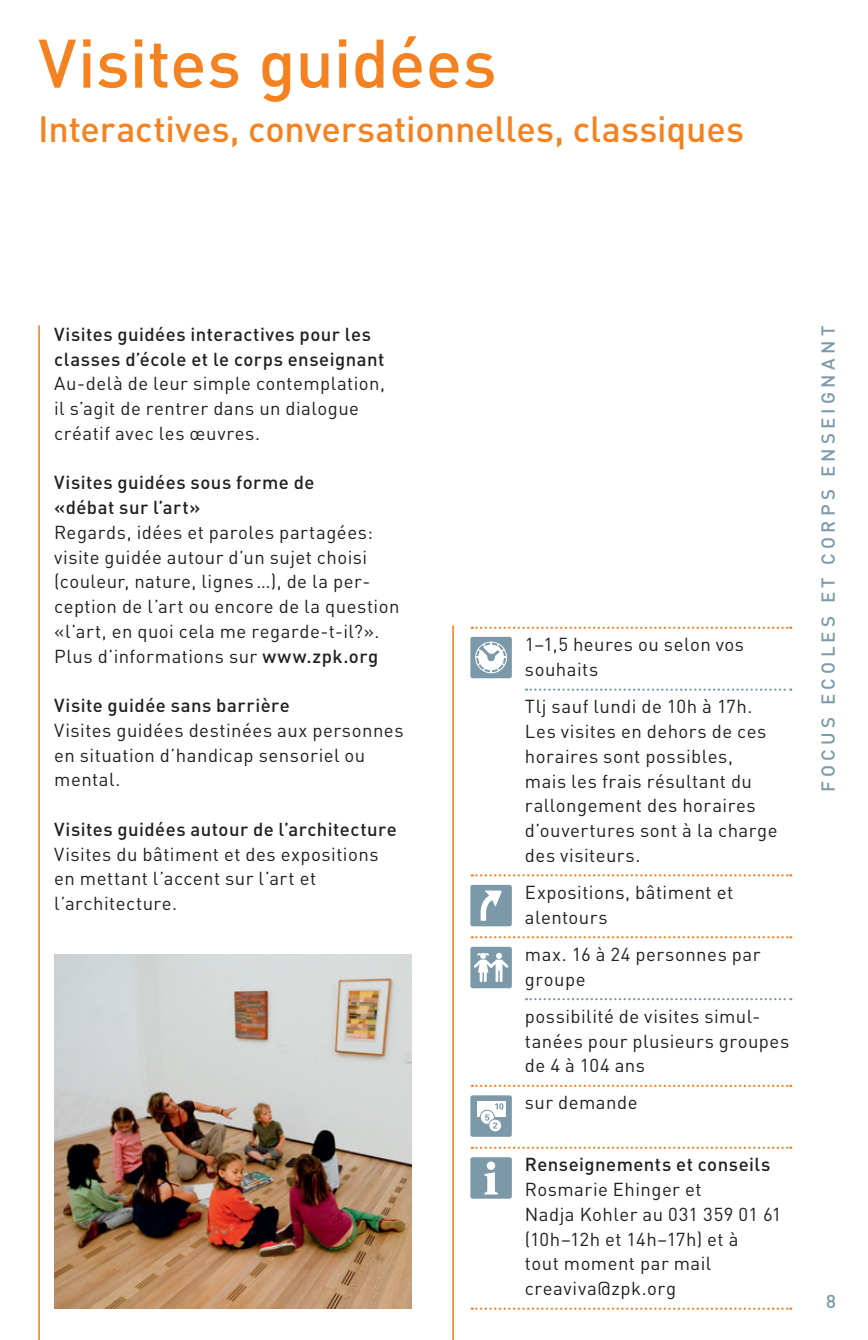
<style>
.page{position:relative;width:868px;height:1340px;background:#fff}
.page>*{position:absolute;margin:0;border:0;box-sizing:border-box;transform-origin:0 0}
.t1{font:500 67.5px "DIN";color:#f58220}
.t2{font:500 36px "DIN";letter-spacing:-.005em;color:#f58220}
.t3{font:18.45px/24.8px "DIN";letter-spacing:.025em;color:#231f20}
.t4{font:500 18.45px/24.8px "DIN";letter-spacing:.025em;color:#231f20}
.t5{font:500 18.45px "DIN";letter-spacing:.23em;color:#7b99a9}
.s1{font-weight:500}
</style>
<div class="page">
<div style="left:470px;top:884px;width:42px;height:42px;background:#7b99a9;border-radius:2px"></div>
<svg style="left:480px;top:890px;width:22px;height:31px"></svg>
<div style="left:470px;top:637px;width:42px;height:41px;background:#7b99a9;border-radius:2px"></div>
<div style="left:475px;top:641px;width:31px;height:32px;border:1px solid #fff;border-radius:50%"></div>
<svg style="left:476px;top:643px;width:29px;height:28px"></svg>
<div style="left:470px;top:946px;width:42px;height:42px;background:#7b99a9;border-radius:2px"></div>
<svg style="left:474px;top:952px;width:34px;height:30px"></svg>
<div style="left:470px;top:1157px;width:42px;height:41px;background:#7b99a9;border-radius:2px"></div>
<svg style="left:484px;top:1161px;width:13px;height:33px"></svg>
<div style="left:470px;top:1095px;width:42px;height:41px;background:#7b99a9;border-radius:2px"></div>
<div style="left:477px;top:1101px;width:28px;height:15px;background:#fff"></div>
<svg style="left:480px;top:1110px;width:14px;height:14px"></svg>
<div style="left:479px;top:1109px;width:16px;height:15px;border:1px solid #7b99a9;border-radius:50%"></div>
<svg style="left:489px;top:1119px;width:12px;height:12px"></svg>
<div style="left:488px;top:1118px;width:14px;height:14px;border:1px solid #7b99a9;border-radius:50%"></div>
<svg style="left:485px;top:1103px;width:18px;height:25px"></svg>
<hr style="left:38px;top:325px;width:2px;height:1014px;background:#f58220">
<hr style="left:452px;top:625px;width:2px;height:714px;background:#f58220">
<svg style="left:471px;top:626px;width:320px;height:3px"></svg>
<svg style="left:526px;top:688px;width:265px;height:2px"></svg>
<svg style="left:471px;top:874px;width:320px;height:2px"></svg>
<svg style="left:471px;top:936px;width:320px;height:2px"></svg>
<svg style="left:526px;top:998px;width:265px;height:2px"></svg>
<svg style="left:471px;top:1084px;width:320px;height:2px"></svg>
<svg style="left:471px;top:1146px;width:320px;height:2px"></svg>
<svg style="left:471px;top:1307px;width:320px;height:2px"></svg>
<img style="left:54px;top:954px;width:357px;height:353px">
<h1 class="t1" style="left:38px;top:20px;width:460px">Visites guidées</h1>
<h2 class="t2" style="left:38px;top:106px;width:707px">Interactives, conversationnelles, classiques</h2>
<p class="t4" style="left:54px;top:321px;width:331px">Visites guidées interactives pour les classes d’école et le corps enseignant</p>
<p class="t3" style="left:54px;top:371px;width:332px">Au-delà de leur simple contemplation, il s’agit de rentrer dans un dialogue créatif avec les œuvres.</p>
<p class="t4" style="left:54px;top:469px;width:262px">Visites guidées sous forme de «débat sur l’art»</p>
<p class="t3" style="left:54px;top:519px;width:347px">Regards, idées et paroles partagées: visite guidée autour d’un sujet choisi (couleur, nature, lignes…), de la per&shy;ception de l’art ou encore de la question «l’art, en quoi cela me regarde-t-il?».<br>Plus d’informations sur <span class="s1">www.zpk.org</span></p>
<p class="t4" style="left:54px;top:692px;width:237px">Visite guidée sans barrière</p>
<p class="t3" style="left:54px;top:717px;width:351px">Visites guidées destinées aux personnes en situation d’handicap sensoriel ou mental.</p>
<p class="t4" style="left:54px;top:816px;width:344px">Visites guidées autour de l’architecture</p>
<p class="t3" style="left:54px;top:841px;width:326px">Visites du bâtiment et des expositions en mettant l’accent sur l’art et l’architecture.</p>
<p class="t3" style="left:525px;top:632px;width:221px">1–1,5 heures ou selon vos souhaits</p>
<p class="t3" style="left:525px;top:694px;width:254px">Tlj sauf lundi de 10h à 17h.<br>Les visites en dehors de ces horaires sont possibles, mais les frais résultant du rallongement des horaires d’ouvertures sont à la charge des visiteurs.</p>
<p class="t3" style="left:525px;top:879px;width:210px">Expositions, bâtiment et alentours</p>
<p class="t3" style="left:525px;top:941px;width:237px">max. 16 à 24 personnes par groupe</p>
<p class="t3" style="left:525px;top:1003px;width:266px">possibilité de visites simul&shy;tanées pour plusieurs groupes de 4 à 104 ans</p>
<p class="t3" style="left:525px;top:1090px;width:114px">sur demande</p>
<p class="t4" style="left:525px;top:1151px;width:247px">Renseignements et conseils</p>
<p class="t3" style="left:525px;top:1176px;width:258px">Rosmarie Ehinger et<br>Nadja Kohler au 031 359 01 61 (10h–12h et 14h–17h) et à<br>tout moment par mail creaviva@zpk.org</p>
<p class="t5" style="left:816px;top:792px;width:468px;rotate:-90deg">FOCUS ECOLES ET CORPS ENSEIGNANT</p>
<p class="t5" style="left:826px;top:1289px;width:11px">8</p>
</div>
